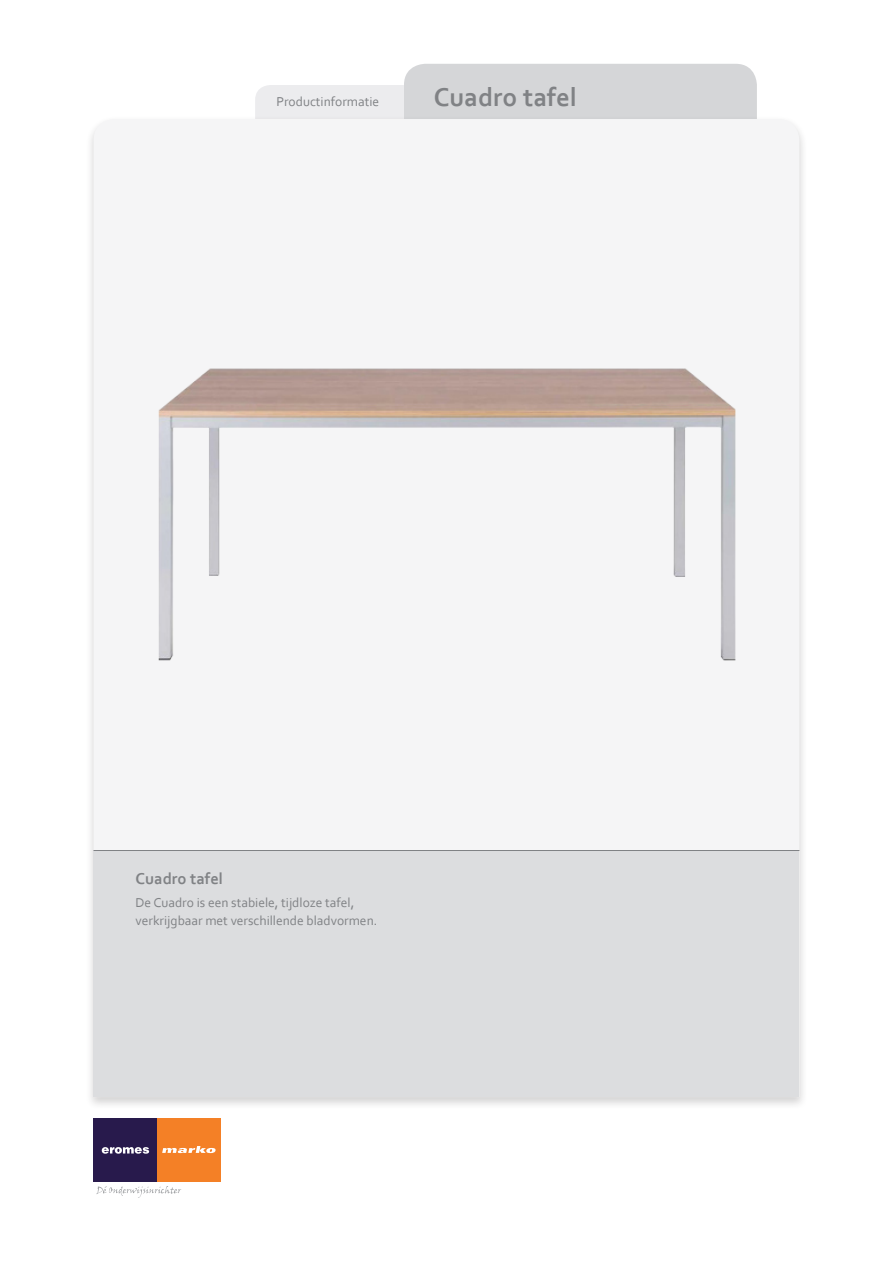
<style>
.page{position:relative;width:893px;height:1263px;background:#fff}
.page>*{position:absolute;margin:0;border:0;box-sizing:border-box;transform-origin:0 0}
.kop{font:700 27px "Corbel";color:#808285}
.tussenkopje_bold{font:700 16.5px "Corbel";color:#808285}
.body_LL{font:13.5px/18px "Corbel";color:#808285}
</style>
<div class="page">
<svg style="left:255px;top:64px;width:502px;height:51px;background:#dedfe0"></svg>
<div style="left:85px;top:115px;width:723px;height:995px;background:#231f20;opacity:.2"></div>
<div style="left:94px;top:119px;width:705px;height:731px;background:#f5f5f6"></div>
<div style="left:94px;top:850px;width:705px;height:247px;background:#dcdddf"></div>
<hr style="left:94px;top:850px;width:705px;height:1px;background:#808285">
<img style="left:148px;top:358px;width:597px;height:314px">
<div style="left:157px;top:1118px;width:64px;height:64px;background:#f48026"></div>
<svg style="left:162px;top:1146px;width:54px;height:7px"></svg>
<div style="left:94px;top:1118px;width:63px;height:64px;background:#281a4c"></div>
<svg style="left:102px;top:1147px;width:47px;height:7px"></svg>
<svg style="left:97px;top:1186px;width:84px;height:12px"></svg>
<p class="body_LL" style="left:276px;top:92px;width:104px">Productinformatie</p>
<p class="kop" style="left:434px;top:81px;width:145px">Cuadro tafel</p>
<p class="tussenkopje_bold" style="left:136px;top:868px;width:89px">Cuadro tafel</p>
<p class="body_LL" style="left:136px;top:893px;width:243px">De Cuadro is een stabiele, tijdloze tafel, verkrijgbaar met verschillende bladvormen.</p>
</div>
